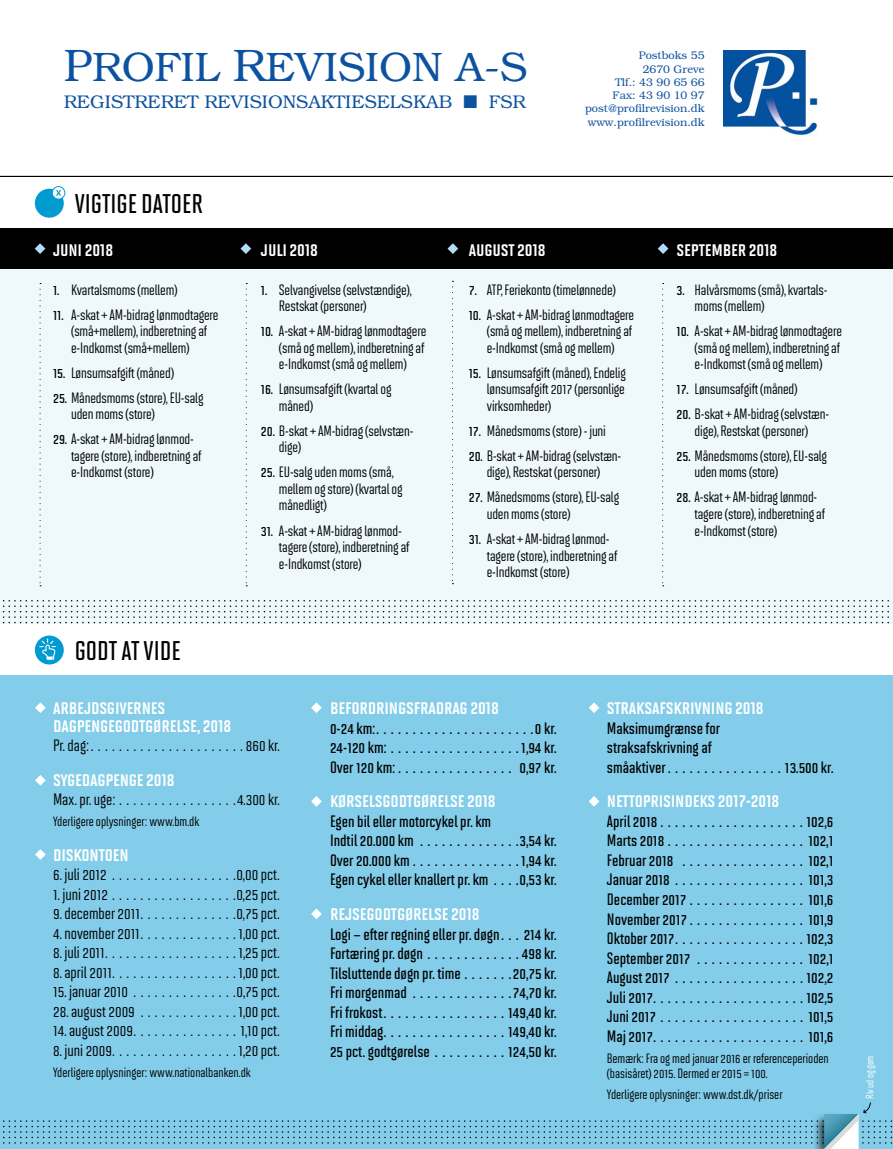
<style>
.page{position:relative;width:893px;height:1149px;background:#fff}
.page>*{position:absolute;margin:0;border:0;box-sizing:border-box;transform-origin:0 0}
.t1{font:300 41.1px "Bookman";color:#0d52a0}
.t2{font:27px "Solano Gothic MVB Sb Cap";color:#000}
.t3{font:19.5px/17.2px "Solano Gothic MVB Bd SC";letter-spacing:-.01em;color:#fff}
.t4{font:300 18.3px "Bookman";color:#0d52a0}
.t5{font:600 16.5px/19.5px "Solano Gothic MVB";color:#000;text-align:justify}
.t6{font:500 16.5px "Solano Gothic MVB";color:#000}
.t7{font:500 15px/16.5px "Solano Gothic MVB";letter-spacing:-.01em;color:#000}
.t8{font:500 13.5px/15px "Solano Gothic MVB";color:#000}
.t9{font:300 11.1px/13.2px "Bookman";color:#0d52a0;text-align:right}
.t10{font:500 10.5px "Solano Gothic MVB";letter-spacing:-.01em;color:#fff}
.s1{font-size:45.6px}
.s2{font-weight:600}
</style>
<div class="page">
<div style="left:0;top:264px;width:892px;height:359px;background:#eef8fd"></div>
<div style="left:0;top:674px;width:892px;height:474px;background:#83cdea"></div>
<div style="left:0;top:229px;width:892px;height:40px;background:#000"></div>
<svg style="left:2px;top:600px;width:891px;height:23px"></svg>
<svg style="left:35px;top:702px;width:11px;height:11px"></svg>
<svg style="left:311px;top:702px;width:11px;height:11px"></svg>
<svg style="left:589px;top:702px;width:10px;height:11px"></svg>
<svg style="left:35px;top:775px;width:11px;height:10px"></svg>
<svg style="left:311px;top:796px;width:11px;height:10px"></svg>
<svg style="left:589px;top:796px;width:10px;height:10px"></svg>
<svg style="left:35px;top:849px;width:11px;height:10px"></svg>
<svg style="left:311px;top:908px;width:11px;height:11px"></svg>
<svg style="left:35px;top:243px;width:10px;height:11px"></svg>
<svg style="left:40px;top:283px;width:1px;height:303px"></svg>
<svg style="left:452px;top:281px;width:1px;height:303px"></svg>
<svg style="left:662px;top:283px;width:2px;height:303px"></svg>
<svg style="left:246px;top:283px;width:1px;height:303px"></svg>
<svg style="left:240px;top:243px;width:11px;height:11px"></svg>
<svg style="left:447px;top:243px;width:11px;height:11px"></svg>
<svg style="left:658px;top:243px;width:10px;height:11px"></svg>
<div style="left:35px;top:635px;width:29px;height:29px;background:#009bd0;border-radius:50%"></div>
<svg style="left:40px;top:638px;width:15px;height:21px"></svg>
<div style="left:35px;top:189px;width:29px;height:28px;background:#009bd0;border-radius:50%"></div>
<svg style="left:52px;top:186px;width:13px;height:13px"></svg>
<div style="left:52px;top:186px;width:13px;height:13px;border:1px solid #009bd0;border-radius:50%"></div>
<svg style="left:55px;top:189px;width:7px;height:8px"></svg>
<hr style="left:0;top:176px;width:892px;height:1px;background:#000">
<svg style="left:0;top:1101px;width:893px;height:48px"></svg>
<img style="left:723px;top:50px;width:95px;height:85px">
<h1 class="t1" style="left:64px;top:44px;width:465px"><span class="s1">P</span>ROFIL <span class="s1">R</span>EVISION A-S</h1>
<p class="t4" style="left:64px;top:91px;width:463px">REGISTRERET REVISIONSAKTIESELSKAB ■ FSR</p>
<p class="t9" style="left:585px;top:49px;width:121px">Postboks 55<br>2670 Greve<br>Tlf.: 43 90 65 66<br>Fax: 43 90 10 97 post@profilrevision.dk www.profilrevision.dk</p>
<h2 class="t2" style="left:75px;top:188px;width:130px">VIGTIGE DATOER</h2>
<h3 class="t3" style="left:53px;top:240px;width:62px">JUNI 2018</h3>
<p class="t7" style="left:53px;top:281px;width:126px"><span class="s2">1.</span> Kvartalsmoms (mellem)</p>
<p class="t7" style="left:71px;top:306px;width:149px;text-indent:-18px"><span class="s2">11.</span> A-skat + AM-bidrag lønmodtagere (små+mellem), indberetning af e-Indkomst (små+mellem)</p>
<p class="t7" style="left:53px;top:364px;width:122px"><span class="s2">15.</span> Lønsumsafgift (måned)</p>
<p class="t7" style="left:71px;top:389px;width:134px;text-indent:-18px"><span class="s2">25.</span> Månedsmoms (store), EU-salg uden moms (store)</p>
<p class="t7" style="left:71px;top:431px;width:132px;text-indent:-18px"><span class="s2">29.</span> A-skat + AM-bidrag lønmod&shy;tagere (store), indberetning af e-Indkomst (store)</p>
<h2 class="t2" style="left:75px;top:635px;width:107px">GODT AT VIDE</h2>
<h3 class="t3" style="left:261px;top:240px;width:59px">JULI 2018</h3>
<p class="t7" style="left:279px;top:281px;width:134px;text-indent:-18px"><span class="s2">1.</span> Selvangivelse (selvstændige),<br>Restskat (personer)</p>
<p class="t7" style="left:279px;top:323px;width:149px;text-indent:-18px"><span class="s2">10.</span> A-skat + AM-bidrag lønmodtagere (små og mellem), indberetning af e-Indkomst (små og mellem)</p>
<p class="t7" style="left:279px;top:381px;width:114px;text-indent:-18px"><span class="s2">16.</span> Lønsumsafgift (kvartal og måned)</p>
<p class="t7" style="left:279px;top:422px;width:136px;text-indent:-18px"><span class="s2">20.</span> B-skat + AM-bidrag (selvstæn&shy;dige)</p>
<p class="t7" style="left:279px;top:464px;width:125px;text-indent:-18px"><span class="s2">25.</span> EU-salg uden moms (små, mellem og store) (kvartal og månedligt)</p>
<p class="t7" style="left:279px;top:522px;width:132px;text-indent:-18px"><span class="s2">31.</span> A-skat + AM-bidrag lønmod&shy;tagere (store), indberetning af e-Indkomst (store)</p>
<h3 class="t3" style="left:469px;top:240px;width:78px">AUGUST 2018</h3>
<p class="t7" style="left:469px;top:281px;width:149px"><span class="s2">7.</span> ATP, Feriekonto (timelønnede)</p>
<p class="t7" style="left:487px;top:306px;width:149px;text-indent:-18px"><span class="s2">10.</span> A-skat + AM-bidrag lønmodtagere (små og mellem), indberetning af e-Indkomst (små og mellem)</p>
<p class="t7" style="left:487px;top:364px;width:141px;text-align:justify;text-indent:-18px"><span class="s2">15.</span> Lønsumsafgift (måned), Endelig lønsumsafgift 2017 (personlige virksomheder)</p>
<p class="t7" style="left:469px;top:422px;width:139px"><span class="s2">17.</span> Månedsmoms (store) - juni</p>
<p class="t7" style="left:469px;top:447px;width:154px;text-align:center"><span class="s2">20.</span> B-skat + AM-bidrag (selvstæn&shy;dige), Restskat (personer)</p>
<p class="t7" style="left:487px;top:489px;width:134px;text-indent:-18px"><span class="s2">27.</span> Månedsmoms (store), EU-salg uden moms (store)</p>
<p class="t7" style="left:487px;top:530px;width:132px;text-indent:-18px"><span class="s2">31.</span> A-skat + AM-bidrag lønmod&shy;tagere (store), indberetning af e-Indkomst (store)</p>
<h3 class="t3" style="left:677px;top:240px;width:102px">SEPTEMBER 2018</h3>
<p class="t7" style="left:695px;top:281px;width:134px;text-indent:-18px"><span class="s2">3.</span> Halvårsmoms (små), kvartals&shy;moms (mellem)</p>
<p class="t7" style="left:695px;top:323px;width:149px;text-indent:-18px"><span class="s2">10.</span> A-skat + AM-bidrag lønmodtagere (små og mellem), indberetning af e-Indkomst (små og mellem)</p>
<p class="t7" style="left:677px;top:381px;width:122px"><span class="s2">17.</span> Lønsumsafgift (måned)</p>
<p class="t7" style="left:677px;top:406px;width:154px;text-align:center"><span class="s2">20.</span> B-skat + AM-bidrag (selvstæn&shy;dige), Restskat (personer)</p>
<p class="t7" style="left:695px;top:447px;width:134px;text-indent:-18px"><span class="s2">25.</span> Månedsmoms (store), EU-salg uden moms (store)</p>
<p class="t7" style="left:695px;top:489px;width:132px;text-indent:-18px"><span class="s2">28.</span> A-skat + AM-bidrag lønmod&shy;tagere (store), indberetning af e-Indkomst (store)</p>
<h3 class="t3" style="left:53px;top:698px;width:180px">ARBEJDSGIVERNES<br>DAGPENGEGODTGØRELSE, 2018</h3>
<p class="t6" style="left:53px;top:736px;width:228px">Pr. dag:......................860 kr.</p>
<h3 class="t3" style="left:53px;top:770px;width:123px">SYGEDAGPENGE 2018</h3>
<p class="t6" style="left:53px;top:790px;width:228px">Max. pr. uge: . . . . . . . . . . . . . . . . .4.300 kr.</p>
<p class="t8" style="left:53px;top:813px;width:148px">Yderligere oplysninger: www.bm.dk</p>
<h3 class="t3" style="left:53px;top:845px;width:77px">DISKONTOEN</h3>
<p class="t6" style="left:53px;top:865px;width:228px">6. juli 2012 . . . . . . . . . . . . . . . . . .0,00 pct.</p>
<p class="t6" style="left:53px;top:884px;width:228px">1. juni 2012 . . . . . . . . . . . . . . . . . .0,25 pct.</p>
<p class="t6" style="left:53px;top:904px;width:228px">9. december 2011. . . . . . . . . . . . . .0,75 pct.</p>
<p class="t6" style="left:53px;top:923px;width:228px">4. november 2011. . . . . . . . . . . . . . 1,00 pct.</p>
<p class="t6" style="left:53px;top:943px;width:228px">8. juli 2011...................1,25 pct.</p>
<p class="t6" style="left:53px;top:962px;width:228px">8. april 2011..................1,00 pct.</p>
<p class="t6" style="left:53px;top:982px;width:228px">15. januar 2010 . . . . . . . . . . . . . . .0,75 pct.</p>
<p class="t6" style="left:53px;top:1001px;width:228px">28. august 2009 . . . . . . . . . . . . . . 1,00 pct.</p>
<p class="t6" style="left:53px;top:1021px;width:228px">14. august 2009. . . . . . . . . . . . . . . 1,10 pct.</p>
<p class="t6" style="left:53px;top:1040px;width:228px">8. juni 2009..................1,20 pct.</p>
<p class="t8" style="left:53px;top:1064px;width:199px">Yderligere oplysninger: www.nationalbanken.dk</p>
<h3 class="t3" style="left:330px;top:698px;width:170px">BEFORDRINGSFRADRAG 2018</h3>
<p class="t5" style="left:330px;top:718px;width:228px">0-24 km:......................0 kr.<br>24-120 km: . . . . . . . . . . . . . . . . . . 1,94 kr.<br>Over 120 km: . . . . . . . . . . . . . . . . 0,97 kr.</p>
<h3 class="t3" style="left:330px;top:791px;width:167px">KØRSELSGODTGØRELSE 2018</h3>
<p class="t5" style="left:330px;top:811px;width:228px;text-align:left">Egen bil eller motorcykel pr. km<br>Indtil 20.000 km . . . . . . . . . . . . . .3,54 kr.<br>Over 20.000 km . . . . . . . . . . . . . . . 1,94 kr.<br>Egen cykel eller knallert pr. km . . . .0,53 kr.</p>
<h3 class="t3" style="left:330px;top:904px;width:151px">REJSEGODTGØRELSE 2018</h3>
<p class="t5" style="left:330px;top:923px;width:228px">Logi – efter regning eller pr. døgn. . . 214 kr.<br>Fortæring pr. døgn . . . . . . . . . . . . . 498 kr.<br>Tilsluttende døgn pr. time . . . . . . .20,75 kr.<br>Fri morgenmad . . . . . . . . . . . . . .74,70 kr.<br>Fri frokost.................149,40 kr.<br>Fri middag.................149,40 kr.<br>25 pct. godtgørelse . . . . . . . . . . 124,50 kr.</p>
<h3 class="t3" style="left:607px;top:698px;width:158px">STRAKSAFSKRIVNING 2018</h3>
<p class="t5" style="left:607px;top:718px;width:228px;text-align:left">Maksimumgrænse for<br>straksafskrivning af<br>småaktiver . . . . . . . . . . . . . . . . 13.500 kr.</p>
<h3 class="t3" style="left:607px;top:791px;width:174px">NETTOPRISINDEKS 2017-2018</h3>
<p class="t5" style="left:607px;top:811px;width:228px">April 2018 . . . . . . . . . . . . . . . . . . . . 102,6<br>Marts 2018 . . . . . . . . . . . . . . . . . . . 102,1<br>Februar 2018 . . . . . . . . . . . . . . . . . 102,1<br>Januar 2018 . . . . . . . . . . . . . . . . . . 101,3<br>December 2017 . . . . . . . . . . . . . . . . 101,6<br>November 2017 . . . . . . . . . . . . . . . . 101,9<br>Oktober 2017..................102,3<br>September 2017 . . . . . . . . . . . . . . . 102,1<br>August 2017 . . . . . . . . . . . . . . . . . . 102,2<br>Juli 2017.....................102,5<br>Juni 2017 . . . . . . . . . . . . . . . . . . . . 101,5<br>Maj 2017.....................101,6</p>
<p class="t8" style="left:607px;top:1050px;width:223px">Bemærk: Fra og med januar 2016 er referenceperioden (basisåret) 2015. Dermed er 2015 = 100.</p>
<p class="t8" style="left:607px;top:1086px;width:177px">Yderligere oplysninger: www.dst.dk/priser</p>
<p class="t10" style="left:864px;top:1098px;width:45px;rotate:-90deg">Riv ud og gem</p>
</div>
